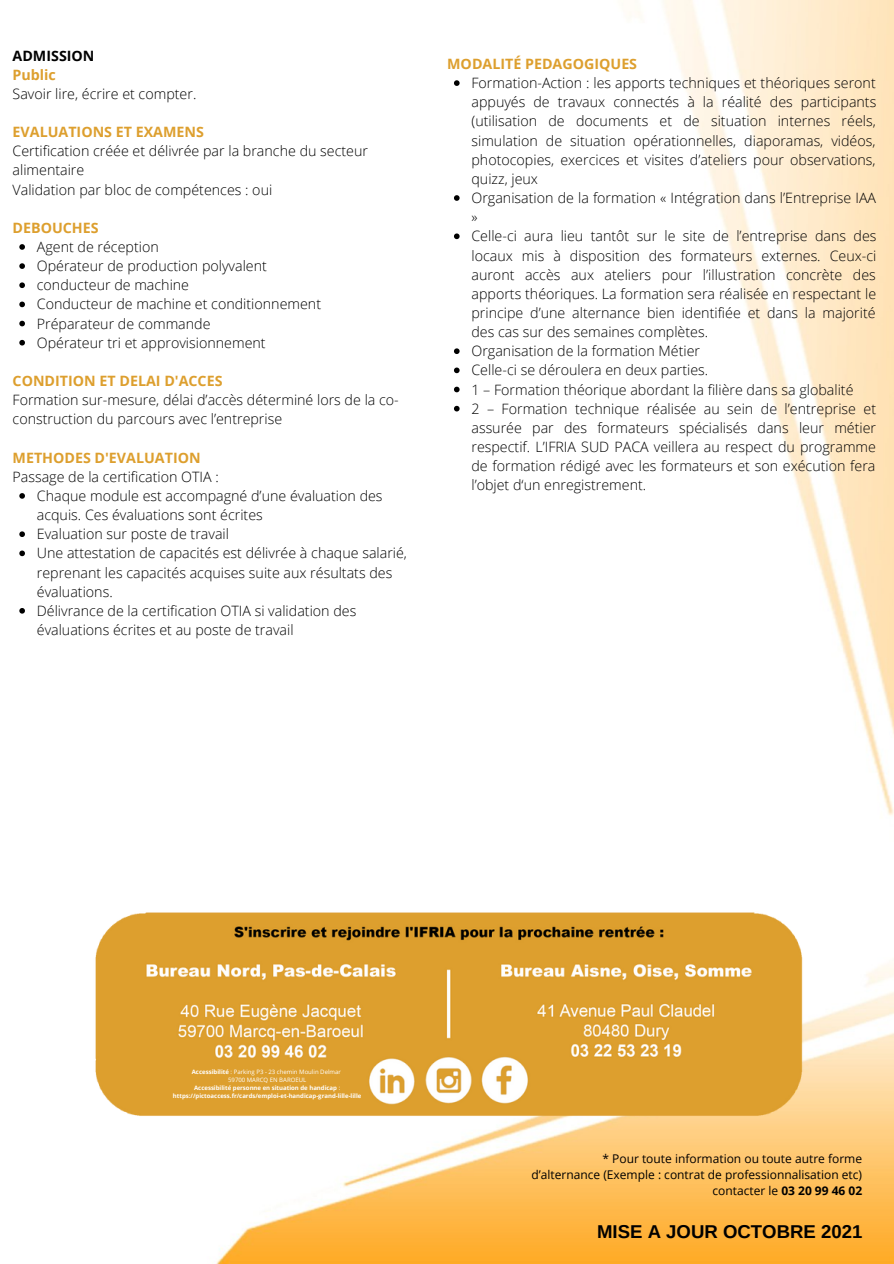
<style>
.page{position:relative;width:894px;height:1264px;background:#fff}
.page>*{position:absolute;margin:0;border:0;box-sizing:border-box;transform-origin:0 0}
.t1{font:700 18.6px "Arimo";color:#000}
.t2{font:300 14.25px/19.2px "Open Sans";color:#000}
.t3{font:700 14.25px "Open Sans";color:#dd9f2e}
.t4{font:700 14.25px "Open Sans";color:#000}
.t5{font:12px/16px "Open Sans";color:#000;text-align:right}
.t6{font:700 6px "Open Sans";color:#fff}
.t7{font:6px "Open Sans";color:#fff}
.s1{font-weight:700}
.s2{font-weight:400}
</style>
<div class="page">
<img style="left:20px;top:0;width:873px;height:1263px">
<svg style="left:454px;top:80px;width:5px;height:6px"></svg>
<svg style="left:454px;top:195px;width:5px;height:6px"></svg>
<svg style="left:454px;top:233px;width:5px;height:6px"></svg>
<svg style="left:454px;top:348px;width:5px;height:6px"></svg>
<svg style="left:454px;top:367px;width:5px;height:6px"></svg>
<svg style="left:454px;top:387px;width:5px;height:5px"></svg>
<svg style="left:454px;top:406px;width:5px;height:5px"></svg>
<img style="left:94px;top:909px;width:715px;height:210px">
<svg style="left:19px;top:244px;width:6px;height:6px"></svg>
<svg style="left:19px;top:263px;width:6px;height:6px"></svg>
<svg style="left:19px;top:282px;width:6px;height:6px"></svg>
<svg style="left:19px;top:301px;width:6px;height:6px"></svg>
<svg style="left:19px;top:321px;width:6px;height:5px"></svg>
<svg style="left:19px;top:340px;width:6px;height:5px"></svg>
<svg style="left:19px;top:493px;width:6px;height:5px"></svg>
<svg style="left:19px;top:531px;width:6px;height:6px"></svg>
<svg style="left:19px;top:550px;width:6px;height:6px"></svg>
<svg style="left:19px;top:608px;width:6px;height:5px"></svg>
<p class="t4" style="left:13px;top:45px;width:83px">ADMISSION</p>
<p class="t3" style="left:13px;top:64px;width:45px">Public</p>
<p class="t2" style="left:13px;top:84px;width:185px">Savoir lire, écrire et compter.</p>
<p class="t3" style="left:13px;top:122px;width:193px">EVALUATIONS ET EXAMENS</p>
<p class="t2" style="left:13px;top:141px;width:357px">Certification créée et délivrée par la branche du secteur alimentaire</p>
<p class="t2" style="left:13px;top:179px;width:261px">Validation par bloc de compétences : oui</p>
<p class="t3" style="left:13px;top:218px;width:88px">DEBOUCHES</p>
<p class="t2" style="left:37px;top:237px;width:123px">Agent de réception</p>
<p class="t2" style="left:37px;top:256px;width:231px">Opérateur de production polyvalent</p>
<p class="t2" style="left:37px;top:275px;width:154px">conducteur de machine</p>
<p class="t2" style="left:37px;top:294px;width:286px">Conducteur de machine et conditionnement</p>
<p class="t2" style="left:37px;top:313px;width:175px">Préparateur de commande</p>
<p class="t2" style="left:37px;top:332px;width:230px">Opérateur tri et approvisionnement</p>
<p class="t3" style="left:13px;top:371px;width:211px">CONDITION ET DELAI D'ACCES</p>
<p class="t2" style="left:13px;top:390px;width:387px">Formation sur-mesure, délai d’accès déterminé lors de la co&shy;construction du parcours avec l’entreprise</p>
<p class="t3" style="left:13px;top:447px;width:189px">METHODES D'EVALUATION</p>
<p class="t2" style="left:13px;top:466px;width:208px">Passage de la certification OTIA :</p>
<p class="t2" style="left:37px;top:486px;width:347px">Chaque module est accompagné d’une évaluation des acquis. Ces évaluations sont écrites</p>
<p class="t2" style="left:37px;top:524px;width:194px">Evaluation sur poste de travail</p>
<p class="t2" style="left:37px;top:543px;width:371px">Une attestation de capacités est délivrée à chaque salarié, reprenant les capacités acquises suite aux résultats des évaluations.</p>
<p class="t2" style="left:37px;top:600px;width:321px">Délivrance de la certification OTIA si validation des évaluations écrites et au poste de travail</p>
<p class="t3" style="left:447px;top:54px;width:191px">MODALITÉ PEDAGOGIQUES</p>
<p class="t2" style="left:471px;top:73px;width:406px;text-align:justify">Formation-Action : les apports techniques et théoriques seront appuyés de travaux connectés à la réalité des participants (utilisation de documents et de situation internes réels, simulation de situation opérationnelles, diaporamas, vidéos, photocopies, exercices et visites d’ateliers pour observations, quizz, jeux</p>
<p class="t2" style="left:471px;top:188px;width:406px">Organisation de la formation « Intégration dans l’Entreprise IAA »</p>
<p class="t2" style="left:471px;top:226px;width:406px;text-align:justify">Celle-ci aura lieu tantôt sur le site de l’entreprise dans des locaux mis à disposition des formateurs externes. Ceux-ci auront accès aux ateliers pour l’illustration concrète des apports théoriques. La formation sera réalisée en respectant le principe d’une alternance bien identifiée et dans la majorité des cas sur des semaines complètes.</p>
<p class="t2" style="left:471px;top:341px;width:230px">Organisation de la formation Métier</p>
<p class="t2" style="left:471px;top:360px;width:238px">Celle-ci se déroulera en deux parties.</p>
<p class="t2" style="left:471px;top:379px;width:383px">1 – Formation théorique abordant la filière dans sa globalité</p>
<p class="t2" style="left:471px;top:398px;width:406px;text-align:justify">2 – Formation technique réalisée au sein de l’entreprise et assurée par des formateurs spécialisés dans leur métier respectif. L’IFRIA SUD PACA veillera au respect du programme de formation rédigé avec les formateurs et son exécution fera l’objet d‘un enregistrement.</p>
<p class="t7" style="left:192px;top:1067px;width:150px"><span class="s1">Accessibilité</span> : Parking P3 - 23 chemin Moulin Delmar</p>
<p class="t7" style="left:228px;top:1075px;width:80px">59700 MARCQ EN BAROEUL</p>
<p class="t6" style="left:194px;top:1083px;width:148px">Accessibilité personne en situation de handicap <span class="s2">:</span></p>
<p class="t6" style="left:173px;top:1091px;width:190px">https://pictoaccess.fr/cards/emploi-et-handicap-grand-lille-lille</p>
<p class="t5" style="left:531px;top:1150px;width:332px">* Pour toute information ou toute autre forme d’alternance (Exemple : contrat de professionnalisation etc) contacter le <span class="s1">03 20 99 46 02</span></p>
<p class="t1" style="left:597px;top:1221px;width:267px">MISE A JOUR OCTOBRE 2021</p>
</div>
